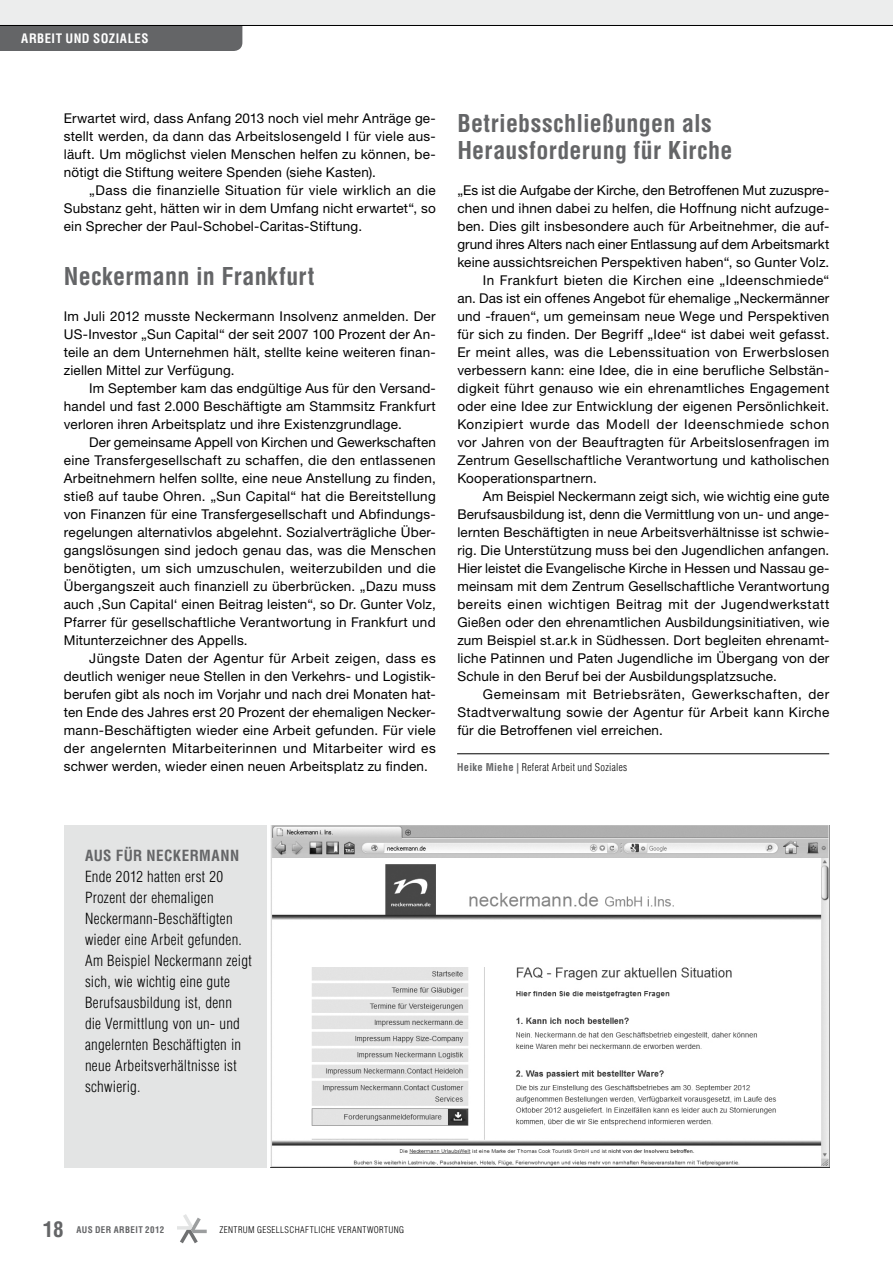
<style>
.page{position:relative;width:893px;height:1263px;background:#fff}
.page>*{position:absolute;margin:0;border:0;box-sizing:border-box;transform-origin:0 0}
.t1{font:700 condensed 24px/27px "Helvetica";letter-spacing:.01em;color:#646567}
.t2{font:700 condensed 21px "Helvetica";color:#646567}
.t3{font:300 condensed 15px/21px "Helvetica";letter-spacing:.015em;color:#000}
.t4{font:700 condensed 15px "Helvetica";color:#646567}
.t5{font:13.5px/18px "Helvetica Neue LT";letter-spacing:.02em;color:#000;text-align:justify}
.t6{font:13.5px "Helvetica Neue LT";color:#000}
.t7{font:13.5px "Helvetica Neue LT";letter-spacing:.045em;color:#000}
.t8{font:13.5px "Helvetica Neue LT";letter-spacing:.04em;color:#000}
.t9{font:700 condensed 12.75px "Helvetica";letter-spacing:.04em;color:#fff}
.t10{font:300 condensed 10.5px "Helvetica";letter-spacing:.03em;color:#000}
.t11{font:300 condensed 9px "Helvetica";letter-spacing:.04em;color:#000}
.t12{font:700 condensed 9px "Helvetica";letter-spacing:.045em;color:#646567}
.s1{font-weight:700;color:#646567}
</style>
<div class="page">
<div style="left:64px;top:825px;width:202px;height:342px;background:#e3e4e4"></div>
<svg style="left:177px;top:1214px;width:30px;height:29px"></svg>
<img style="left:271px;top:825px;width:558px;height:342px">
<hr style="left:457px;top:753px;width:372px;height:1px;background:#000">
<div style="left:0;top:26px;width:242px;height:25px;background:#646567"></div>
<div style="left:0;top:0;width:893px;height:25px;background:#eceded"></div>
<hr style="left:0;top:25px;width:893px;height:1px;background:#000">
<p class="t9" style="left:21px;top:30px;width:129px">Arbeit und Soziales</p>
<p class="t5" style="left:64px;top:109px;width:374px">Erwartet wird, dass Anfang 2013 noch viel mehr Anträge ge&shy;stellt werden, da dann das Arbeitslosengeld I für viele aus&shy;läuft. Um möglichst vielen Menschen helfen zu können, be&shy;nötigt die Stiftung weitere Spenden (siehe Kasten).</p>
<p class="t5" style="left:64px;top:181px;width:374px;text-indent:26px">„Dass die finanzielle Situation für viele wirklich an die Substanz geht, hätten wir in dem Umfang nicht erwartet“, so ein Sprecher der Paul-Schobel-Caritas-Stiftung.</p>
<h1 class="t1" style="left:64px;top:263px;width:252px">Neckermann in Frankfurt</h1>
<p class="t5" style="left:64px;top:307px;width:374px">Im Juli 2012 musste Neckermann Insolvenz anmelden. Der US-Investor „Sun Capital“ der seit 2007 100 Prozent der An&shy;teile an dem Unternehmen hält, stellte keine weiteren finan&shy;ziellen Mittel zur Verfügung.</p>
<p class="t5" style="left:64px;top:379px;width:373px;text-indent:26px">Im September kam das endgültige Aus für den Versand&shy;handel und fast 2.000 Beschäftigte am Stammsitz Frankfurt verloren ihren Arbeitsplatz und ihre Existenzgrundlage.</p>
<p class="t5" style="left:64px;top:433px;width:374px;text-indent:26px">Der gemeinsame Appell von Kirchen und Gewerkschaften eine Transfergesellschaft zu schaffen, die den entlassenen Arbeitnehmern helfen sollte, eine neue Anstellung zu finden, stieß auf taube Ohren. „Sun Capital“ hat die Bereitstellung von Finanzen für eine Transfergesellschaft und Abfindungs&shy;regelungen alternativlos abgelehnt. Sozialverträgliche Über&shy;gangslösungen sind jedoch genau das, was die Menschen benötigten, um sich umzuschulen, weiterzubilden und die Übergangszeit auch finanziell zu überbrücken. „Dazu muss auch ,Sun Capital‘ einen Beitrag leisten“, so Dr. Gunter Volz, Pfarrer für gesellschaftliche Verantwortung in Frankfurt und Mitunterzeichner des Appells.</p>
<p class="t5" style="left:64px;top:649px;width:374px;text-indent:26px">Jüngste Daten der Agentur für Arbeit zeigen, dass es deutlich weniger neue Stellen in den Verkehrs- und Logistik&shy;berufen gibt als noch im Vorjahr und nach drei Monaten hat&shy;ten Ende des Jahres erst 20 Prozent der ehemaligen Necker&shy;mann-Beschäftigten wieder eine Arbeit gefunden. Für viele der angelernten Mitarbeiterinnen und Mitarbeiter wird es schwer werden, wieder einen neuen Arbeitsplatz zu finden.</p>
<h1 class="t1" style="left:457px;top:109px;width:277px">Betriebsschließungen als<br>Herausforderung für Kirche</h1>
<p class="t6" style="left:457px;top:182px;width:372px">„Es ist die Aufgabe der Kirche, den Betroffenen Mut zuzuspre-</p>
<p class="t5" style="left:457px;top:199px;width:374px">chen und ihnen dabei zu helfen, die Hoffnung nicht aufzuge-</p>
<p class="t5" style="left:457px;top:217px;width:374px">ben. Dies gilt insbesondere auch für Arbeitnehmer, die auf-</p>
<p class="t6" style="left:457px;top:236px;width:374px">grund ihres Alters nach einer Entlassung auf dem Arbeitsmarkt</p>
<p class="t5" style="left:457px;top:253px;width:374px">keine aussichtsreichen Perspektiven haben“, so Gunter Volz.</p>
<p class="t5" style="left:483px;top:271px;width:348px">In Frankfurt bieten die Kirchen eine „Ideenschmiede“</p>
<p class="t5" style="left:457px;top:289px;width:374px">an. Das ist ein offenes Angebot für ehemalige „Neckermänner</p>
<p class="t5" style="left:457px;top:307px;width:373px">und -frauen“, um gemeinsam neue Wege und Perspektiven</p>
<p class="t5" style="left:457px;top:325px;width:374px">für sich zu finden. Der Begriff „Idee“ ist dabei weit gefasst.</p>
<p class="t5" style="left:457px;top:343px;width:374px">Er meint alles, was die Lebenssituation von Erwerbslosen</p>
<p class="t5" style="left:457px;top:361px;width:372px">verbessern kann: eine Idee, die in eine berufliche Selbstän-</p>
<p class="t5" style="left:457px;top:379px;width:374px">digkeit führt genauso wie ein ehrenamtliches Engagement</p>
<p class="t5" style="left:457px;top:397px;width:374px">oder eine Idee zur Entwicklung der eigenen Persönlichkeit.</p>
<p class="t7" style="left:457px;top:416px;width:373px">Konzipiert wurde das Modell der Ideenschmiede schon</p>
<p class="t5" style="left:457px;top:433px;width:373px">vor Jahren von der Beauftragten für Arbeitslosenfragen im</p>
<p class="t5" style="left:457px;top:451px;width:374px">Zentrum Gesellschaftliche Verantwortung und katholischen</p>
<p class="t5" style="left:457px;top:469px;width:141px">Kooperationspartnern.</p>
<p class="t5" style="left:483px;top:487px;width:348px">Am Beispiel Neckermann zeigt sich, wie wichtig eine gute</p>
<p class="t5" style="left:457px;top:505px;width:372px">Berufsausbildung ist, denn die Vermittlung von un- und ange-</p>
<p class="t5" style="left:457px;top:523px;width:374px">lernten Beschäftigten in neue Arbeitsverhältnisse ist schwie-</p>
<p class="t5" style="left:457px;top:541px;width:374px">rig. Die Unterstützung muss bei den Jugendlichen anfangen.</p>
<p class="t5" style="left:457px;top:559px;width:374px">Hier leistet die Evangelische Kirche in Hessen und Nassau ge-</p>
<p class="t5" style="left:457px;top:577px;width:374px">meinsam mit dem Zentrum Gesellschaftliche Verantwortung</p>
<p class="t8" style="left:457px;top:596px;width:374px">bereits einen wichtigen Beitrag mit der Jugendwerkstatt</p>
<p class="t5" style="left:457px;top:613px;width:374px">Gießen oder den ehrenamtlichen Ausbildungsinitiativen, wie</p>
<p class="t5" style="left:457px;top:631px;width:374px">zum Beispiel st.ar.k in Südhessen. Dort begleiten ehrenamt-</p>
<p class="t5" style="left:457px;top:649px;width:374px">liche Patinnen und Paten Jugendliche im Übergang von der</p>
<p class="t5" style="left:457px;top:667px;width:321px">Schule in den Beruf bei der Ausbildungsplatzsuche.</p>
<p class="t7" style="left:483px;top:686px;width:348px">Gemeinsam mit Betriebsräten, Gewerkschaften, der</p>
<p class="t5" style="left:457px;top:703px;width:374px">Stadtverwaltung sowie der Agentur für Arbeit kann Kirche</p>
<p class="t5" style="left:457px;top:721px;width:207px">für die Betroffenen viel erreichen.</p>
<p class="t10" style="left:457px;top:761px;width:172px"><span class="s1">Heike Miehe |</span> Referat Arbeit und Soziales</p>
<p class="t4" style="left:85px;top:846px;width:41px">AUS FÜR</p>
<p class="t4" style="left:147px;top:846px;width:10px">NECKERM</p>
<p class="t4" style="left:212px;top:846px;width:19px">ANN</p>
<p class="t3" style="left:85px;top:866px;width:168px">Ende 2012 hatten erst 20<br>Prozent der ehemaligen<br>Neckermann-Beschäftigten wieder eine Arbeit gefunden.<br>Am Beispiel Neckermann zeigt sich, wie wichtig eine gute<br>Berufsausbildung ist, denn die Vermittlung von un- und angelernten Beschäftigten in neue Arbeitsverhältnisse ist schwierig.</p>
<h2 class="t2" style="left:43px;top:1216px;width:23px">18</h2>
<p class="t12" style="left:76px;top:1224px;width:89px">Aus der Arbeit 2012</p>
<p class="t11" style="left:219px;top:1224px;width:185px">Zentrum Gesellschaftliche Verantwortung</p>
</div>
